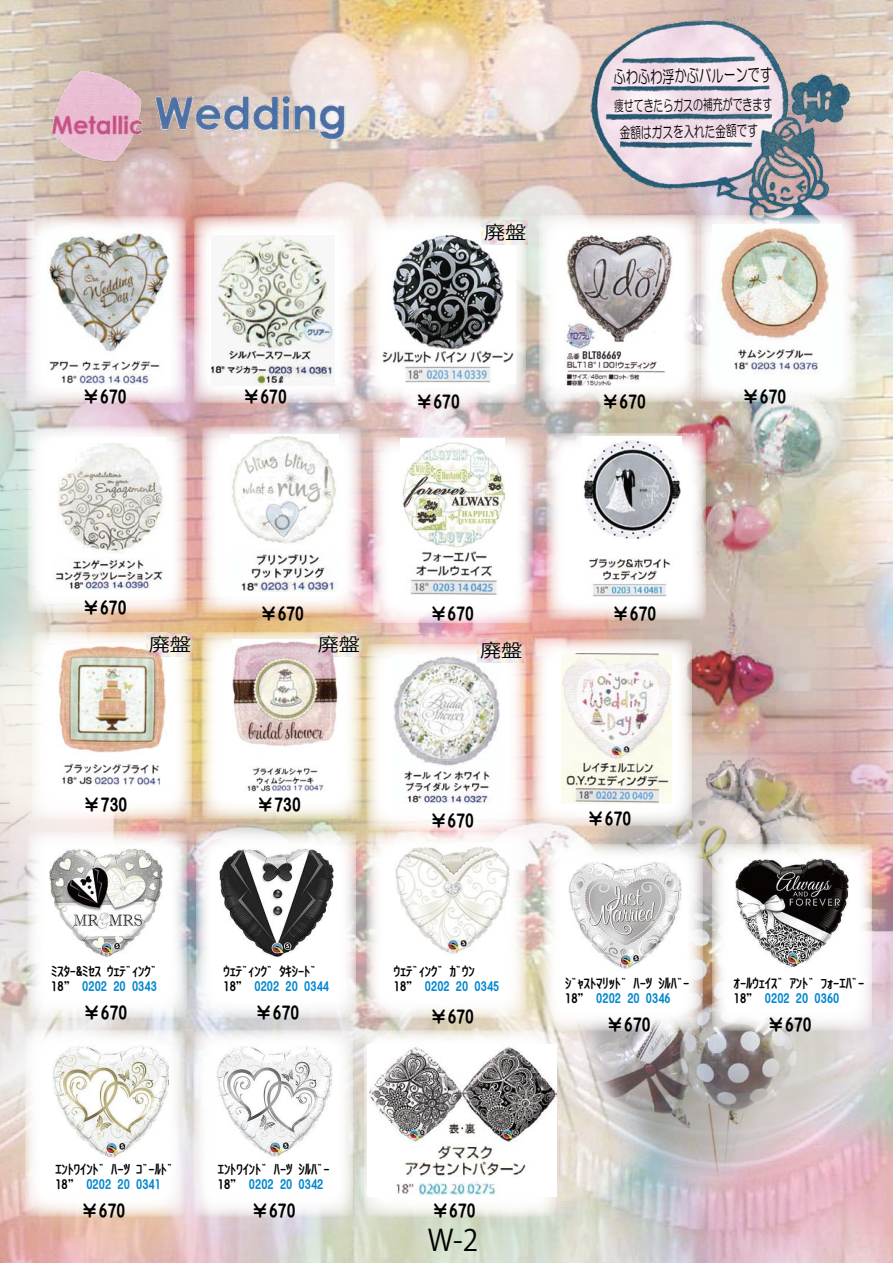
<style>
.page{position:relative;width:893px;height:1263px;background:#fff}
.page>*{position:absolute;margin:0;border:0;box-sizing:border-box;transform-origin:0 0}
.t1{font:29.25px "Koz Go Pro";color:#000;scale:.96 1}
.t2{font:18.15px "Koz Go Pro";color:#000;scale:1.16 1}
.t3{font:17.7px "Yenti EG Extra SJIS";color:#000}
.t4{font:17.4px "HG Maru Gothic MPRO";color:#000;scale:.7 1}
.t5{font:15.15px "HG Maru Gothic MPRO";color:#000;scale:.7 1}
.t6{font:15px "HG Maru Gothic MPRO";color:#000;scale:.66 1}
.t7{font:12.45px/14.9px "Yenti EG Extra SJIS";color:#000}
.s1{color:#0086cd}
</style>
<div class="page">
<img style="left:0;top:0;width:893px;height:1263px">
<h2 class="t2" style="left:484px;top:221px;width:38px">廃盤</h2>
<h3 class="t4" style="left:614px;top:68px;width:228px;rotate:-1deg">ふわふわ浮かぶバルーンです</h3>
<p class="t5" style="left:620px;top:125px;width:199px;rotate:-1deg">金額はガスを入れた金額です</p>
<p class="t6" style="left:614px;top:99px;width:241px;rotate:-1deg">痩せてきたらガスの補充ができます</p>
<h3 class="t3" style="left:83px;top:388px;width:46px">￥670</h3>
<h3 class="t3" style="left:243px;top:388px;width:46px">￥670</h3>
<h3 class="t3" style="left:416px;top:393px;width:46px">￥670</h3>
<h3 class="t3" style="left:602px;top:393px;width:46px">￥670</h3>
<h3 class="t3" style="left:742px;top:388px;width:46px">￥670</h3>
<h3 class="t3" style="left:83px;top:598px;width:46px">￥670</h3>
<h3 class="t3" style="left:260px;top:605px;width:46px">￥670</h3>
<h3 class="t3" style="left:430px;top:605px;width:46px">￥670</h3>
<h3 class="t3" style="left:612px;top:605px;width:46px">￥670</h3>
<h2 class="t2" style="left:149px;top:632px;width:38px">廃盤</h2>
<h2 class="t2" style="left:318px;top:632px;width:38px">廃盤</h2>
<h2 class="t2" style="left:480px;top:639px;width:38px">廃盤</h2>
<h3 class="t3" style="left:83px;top:796px;width:46px">￥730</h3>
<h3 class="t3" style="left:257px;top:796px;width:46px">￥730</h3>
<p class="t7" style="left:51px;top:963px;width:107px">ﾐｽﾀｰ&amp;ﾐｾｽ ｳｪﾃﾞｨﾝｸﾞ<br>18” <span class="s1">0202 20 0343</span></p>
<p class="t7" style="left:223px;top:963px;width:107px">ｳｪﾃﾞｨﾝｸﾞ ﾀｷｼｰﾄﾞ<br>18” <span class="s1">0202 20 0344</span></p>
<h3 class="t3" style="left:430px;top:811px;width:46px">￥670</h3>
<p class="t7" style="left:394px;top:963px;width:107px">ｳｪﾃﾞｨﾝｸﾞ ｶﾞｳﾝ<br>18” <span class="s1">0202 20 0345</span></p>
<h3 class="t3" style="left:83px;top:1003px;width:46px">￥670</h3>
<h3 class="t3" style="left:255px;top:1003px;width:46px">￥670</h3>
<h3 class="t3" style="left:430px;top:1007px;width:46px">￥670</h3>
<p class="t7" style="left:55px;top:1162px;width:120px">ｴﾝﾄﾜｲﾝﾄﾞ ﾊｰﾂ ｺﾞｰﾙﾄﾞ<br>18” <span class="s1">0202 20 0341</span></p>
<p class="t7" style="left:218px;top:1162px;width:113px">ｴﾝﾄﾜｲﾝﾄﾞ ﾊｰﾂ ｼﾙﾊﾞｰ<br>18” <span class="s1">0202 20 0342</span></p>
<h3 class="t3" style="left:81px;top:1202px;width:46px">￥670</h3>
<h3 class="t3" style="left:251px;top:1202px;width:46px">￥670</h3>
<h3 class="t3" style="left:432px;top:1202px;width:46px">￥670</h3>
<h1 class="t1" style="left:428px;top:1221px;width:54px">W-2</h1>
<h3 class="t3" style="left:587px;top:809px;width:46px">￥670</h3>
<p class="t7" style="left:565px;top:976px;width:126px">ｼﾞｬｽﾄﾏﾘｯﾄﾞ ﾊｰﾂ ｼﾙﾊﾞｰ<br>18” <span class="s1">0202 20 0346</span></p>
<p class="t7" style="left:734px;top:976px;width:132px">ｵｰﾙｳｪｲｽﾞ ｱﾝﾄﾞ ﾌｫｰｴﾊﾞｰ<br>18” <span class="s1">0202 20 0360</span></p>
<h3 class="t3" style="left:607px;top:1016px;width:46px">￥670</h3>
<h3 class="t3" style="left:768px;top:1016px;width:46px">￥670</h3>
</div>
